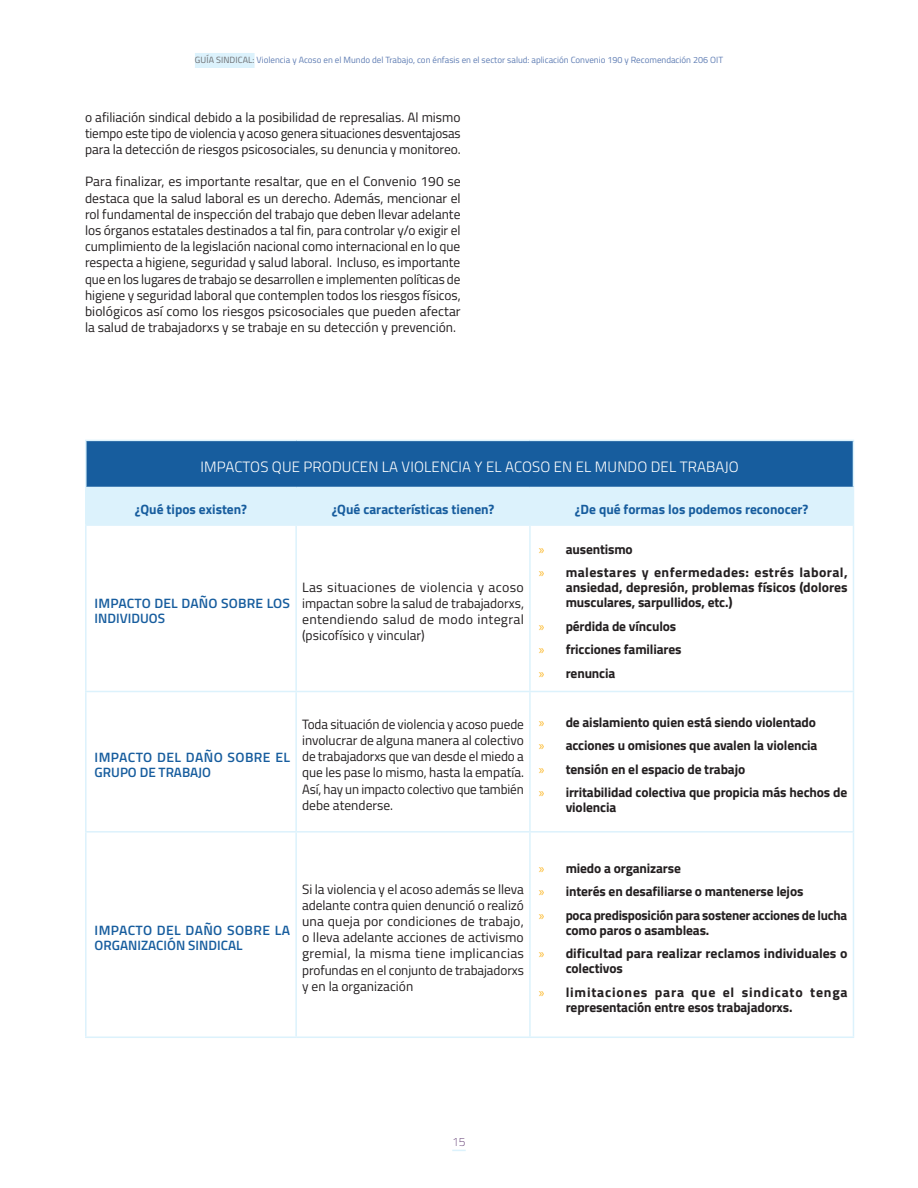
<style>
.page{position:relative;width:918px;height:1188px;background:#fff}
.page>*{position:absolute;margin:0;border:0;box-sizing:border-box;transform-origin:0 0}
.t1{font:300 15px "Titillium Web";letter-spacing:.01em;color:#fff}
.t2{font:13.5px/16.2px "Titillium Web";color:#231f20;text-align:justify}
.t3{font:700 13.5px/23.5px "Titillium Web";letter-spacing:-.01em;color:#231f20}
.t4{font:600 13.5px/15px "Titillium Web";color:#175d9e}
.t5{font:700 13.5px "Titillium Web";color:#175d9e}
.t6{font:700 13.5px/23.5px "Titillium Web";letter-spacing:.03em;color:#231f20}
.t7{font:700 13.5px/23.5px "Titillium Web";letter-spacing:.055em;color:#231f20}
.t8{font:200 12px "Titillium Web";color:#4b215f}
.t9{font:9px "Titillium Web";color:#607eb4}
.s1{color:#6c6d70}
.s2{font-family:"Myriad Pro";font-weight:400;color:#fcb828}
</style>
<div class="page">
<svg style="left:452px;top:1150px;width:14px;height:1px"></svg>
<div style="left:195px;top:53px;width:60px;height:15px;background:#dcf2fc"></div>
<div style="left:86px;top:440px;width:767px;height:47px;background:#175d9e"></div>
<div style="left:87px;top:488px;width:766px;height:36px;background:#dcf2fc"></div>
<hr style="left:85px;top:526px;width:2px;height:165px;background:#dcf2fc">
<hr style="left:295px;top:526px;width:2px;height:165px;background:#dcf2fc">
<hr style="left:85px;top:692px;width:2px;height:139px;background:#dcf2fc">
<hr style="left:295px;top:692px;width:2px;height:139px;background:#dcf2fc">
<hr style="left:85px;top:833px;width:2px;height:204px;background:#dcf2fc">
<hr style="left:295px;top:833px;width:2px;height:204px;background:#dcf2fc">
<hr style="left:529px;top:526px;width:2px;height:165px;background:#dcf2fc">
<hr style="left:853px;top:526px;width:1px;height:165px;background:#dcf2fc">
<hr style="left:529px;top:692px;width:2px;height:139px;background:#dcf2fc">
<hr style="left:853px;top:692px;width:1px;height:139px;background:#dcf2fc">
<hr style="left:529px;top:833px;width:2px;height:204px;background:#dcf2fc">
<hr style="left:853px;top:833px;width:1px;height:204px;background:#dcf2fc">
<hr style="left:85px;top:691px;width:211px;height:1px;background:#dcf2fc">
<hr style="left:296px;top:691px;width:234px;height:1px;background:#dcf2fc">
<hr style="left:85px;top:831px;width:211px;height:2px;background:#dcf2fc">
<hr style="left:296px;top:831px;width:234px;height:2px;background:#dcf2fc">
<hr style="left:85px;top:1037px;width:211px;height:1px;background:#dcf2fc">
<hr style="left:296px;top:1037px;width:234px;height:1px;background:#dcf2fc">
<hr style="left:530px;top:691px;width:324px;height:1px;background:#dcf2fc">
<hr style="left:530px;top:831px;width:324px;height:2px;background:#dcf2fc">
<hr style="left:530px;top:1037px;width:324px;height:1px;background:#dcf2fc">
<hr style="left:853px;top:441px;width:1px;height:46px;background:#dcf2fc">
<hr style="left:530px;top:487px;width:324px;height:1px;background:#dcf2fc">
<hr style="left:853px;top:488px;width:1px;height:36px;background:#dcf2fc">
<hr style="left:530px;top:524px;width:324px;height:2px;background:#dcf2fc">
<hr style="left:85px;top:440px;width:211px;height:1px;background:#dcf2fc">
<hr style="left:85px;top:441px;width:2px;height:46px;background:#dcf2fc">
<hr style="left:296px;top:440px;width:234px;height:1px;background:#dcf2fc">
<hr style="left:530px;top:440px;width:324px;height:1px;background:#dcf2fc">
<hr style="left:85px;top:487px;width:211px;height:1px;background:#dcf2fc">
<hr style="left:85px;top:488px;width:2px;height:36px;background:#dcf2fc">
<hr style="left:296px;top:487px;width:234px;height:1px;background:#dcf2fc">
<hr style="left:295px;top:488px;width:2px;height:36px;background:#dcf2fc">
<hr style="left:529px;top:488px;width:2px;height:36px;background:#dcf2fc">
<hr style="left:85px;top:524px;width:211px;height:2px;background:#dcf2fc">
<hr style="left:296px;top:524px;width:234px;height:2px;background:#dcf2fc">
<p class="t9" style="left:195px;top:54px;width:530px"><span class="s1">GUÍA SINDICAL:</span> Violencia y Acoso en el Mundo del Trabajo, con énfasis en el sector salud: aplicación Convenio 190 y Recomendación 206 OIT</p>
<p class="t2" style="left:85px;top:108px;width:377px">o afiliación sindical debido a la posibilidad de represalias. Al mismo tiempo este tipo de violencia y acoso genera situaciones desventajosas para la detección de riesgos psicosociales, su denuncia y monitoreo.</p>
<p class="t2" style="left:85px;top:173px;width:377px">Para finalizar, es importante resaltar, que en el Convenio 190 se destaca que la salud laboral es un derecho. Además, mencionar el rol fundamental de inspección del trabajo que deben llevar adelante los órganos estatales destinados a tal fin, para controlar y/o exigir el cumplimiento de la legislación nacional como internacional en lo que respecta a higiene, seguridad y salud laboral. Incluso, es importante que en los lugares de trabajo se desarrollen e implementen políticas de higiene y seguridad laboral que contemplen todos los riesgos físicos, biológicos así como los riesgos psicosociales que pueden afectar la salud de trabajadorxs y se trabaje en su detección y prevención.</p>
<p class="t1" style="left:201px;top:456px;width:540px">IMPACTOS QUE PRODUCEN LA VIOLENCIA Y EL ACOSO EN EL MUNDO DEL TRABAJO</p>
<p class="t5" style="left:135px;top:499px;width:114px">¿Qué tipos existen?</p>
<p class="t5" style="left:332px;top:499px;width:164px">¿Qué características tienen?</p>
<p class="t5" style="left:575px;top:499px;width:235px">¿De qué formas los podemos reconocer?</p>
<p class="t4" style="left:95px;top:596px;width:197px">IMPACTO DEL DAÑO SOBRE LOS<br>INDIVIDUOS</p>
<p class="t2" style="left:302px;top:578px;width:223px">Las situaciones de violencia y acoso impactan sobre la salud de trabajadorxs, entendiendo salud de modo integral (psicofísico y vincular)</p>
<p class="t6" style="left:539px;top:537px;width:310px"><span class="s2">»</span> ausentismo<br><span class="s2">»</span> malestares y enfermedades: estrés laboral,</p>
<p class="t3" style="left:566px;top:580px;width:283px;line-height:15px">ansiedad, depresión, problemas físicos (dolores musculares, sarpullidos, etc.)</p>
<p class="t3" style="left:539px;top:614px;width:144px"><span class="s2">»</span> pérdida de vínculos <span class="s2">»</span> fricciones familiares <span class="s2">»</span> renuncia</p>
<p class="t4" style="left:95px;top:749px;width:197px">IMPACTO DEL DAÑO SOBRE EL<br>GRUPO DE TRABAJO</p>
<p class="t2" style="left:302px;top:715px;width:223px">Toda situación de violencia y acoso puede involucrar de alguna manera al colectivo de trabajadorxs que van desde el miedo a que les pase lo mismo, hasta la empatía.<br>Así, hay un impacto colectivo que también debe atenderse.</p>
<p class="t3" style="left:539px;top:709px;width:310px"><span class="s2">»</span> de aislamiento quien está siendo violentado<br><span class="s2">»</span> acciones u omisiones que avalen la violencia<br><span class="s2">»</span> tensión en el espacio de trabajo<br><span class="s2">»</span> irritabilidad colectiva que propicia más hechos de</p>
<p class="t3" style="left:566px;top:795px;width:52px">violencia</p>
<p class="t4" style="left:95px;top:922px;width:197px">IMPACTO DEL DAÑO SOBRE LA<br>ORGANIZACIÓN SINDICAL</p>
<p class="t2" style="left:302px;top:880px;width:223px">Si la violencia y el acoso además se lleva adelante contra quien denunció o realizó una queja por condiciones de trabajo, o lleva adelante acciones de activismo gremial, la misma tiene implicancias profundas en el conjunto de trabajadorxs y en la organización</p>
<p class="t3" style="left:539px;top:855px;width:310px"><span class="s2">»</span> miedo a organizarse<br><span class="s2">»</span> interés en desafiliarse o mantenerse lejos<br><span class="s2">»</span> poca predisposición para sostener acciones de lucha</p>
<p class="t3" style="left:539px;top:917px;width:310px;text-indent:27px">como paros o asambleas.<br><span class="s2">»</span> dificultad para realizar reclamos individuales o</p>
<p class="t7" style="left:539px;top:956px;width:310px;text-indent:27px">colectivos<br><span class="s2">»</span> limitaciones para que el sindicato tenga</p>
<p class="t3" style="left:566px;top:995px;width:228px">representación entre esos trabajadorxs.</p>
<p class="t8" style="left:452px;top:1133px;width:15px">15</p>
</div>
